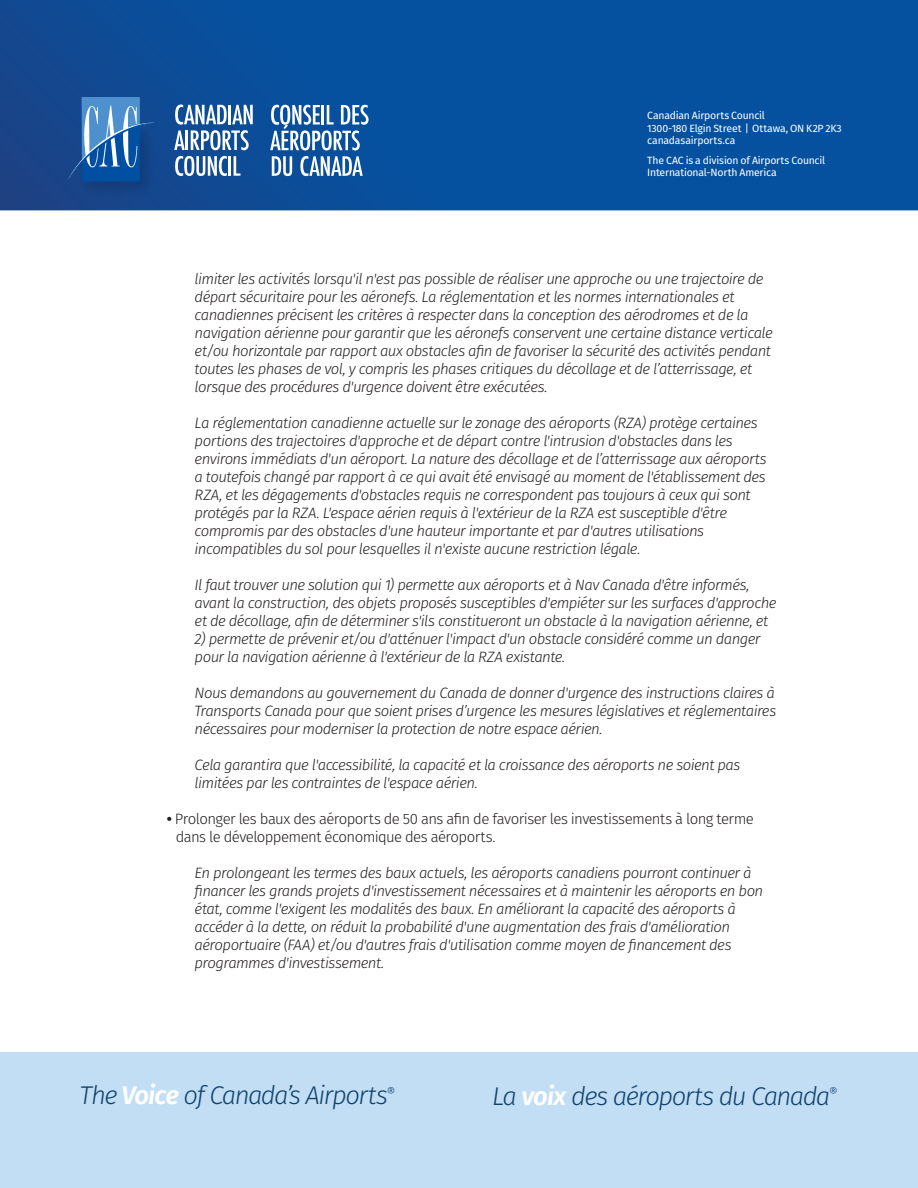
<style>
.page{position:relative;width:918px;height:1188px;background:#fff}
.page>*{position:absolute;margin:0;border:0;box-sizing:border-box;transform-origin:0 0}
.t1{font:italic 300 25.65px "Fira Sans";letter-spacing:-.06em;color:#11416d}
.t2{font:italic 300 15px/18px "Fira Sans";letter-spacing:-.04em;color:#231f20}
.t3{font:300 15px/18px "Fira Sans";letter-spacing:-.04em;color:#231f20}
.t4{font:10.5px/12.6px "Fira Sans";letter-spacing:-.02em;color:#fff}
.s1{font-weight:700}
.s2{font-weight:600;color:#fff}
</style>
<div class="page">
<div style="left:0;top:0;width:918px;height:210px;background:linear-gradient(to right,#104a93,#0154a5)"></div>
<img style="left:75px;top:118px;width:84px;height:82px">
<svg style="left:68px;top:97px;width:87px;height:84px;background:#3972b1"></svg>
<svg style="left:175px;top:156px;width:52px;height:20px"></svg>
<hr style="left:229px;top:156px;width:2px;height:20px;background:#fff">
<svg style="left:234px;top:156px;width:6px;height:20px"></svg>
<svg style="left:174px;top:105px;width:79px;height:45px"></svg>
<svg style="left:272px;top:156px;width:20px;height:20px"></svg>
<svg style="left:300px;top:156px;width:63px;height:20px"></svg>
<svg style="left:270px;top:105px;width:99px;height:45px"></svg>
<div style="left:0;top:1052px;width:918px;height:136px;background:#c1def4"></div>
<p class="t4" style="left:647px;top:109px;width:196px">Canadian Airports Council<br>1300-180 Elgin Street | Ottawa, ON K2P 2K3 canadasairports.ca</p>
<p class="t4" style="left:647px;top:153px;width:179px">The CAC is a division of Airports Council<br>International-North America</p>
<p class="t2" style="left:195px;top:270px;width:580px">limiter les activités lorsqu'il n'est pas possible de réaliser une approche ou une trajectoire de départ sécuritaire pour les aéronefs. La réglementation et les normes internationales et canadiennes précisent les critères à respecter dans la conception des aérodromes et de la navigation aérienne pour garantir que les aéronefs conservent une certaine distance verticale et/ou horizontale par rapport aux obstacles afin de favoriser la sécurité des activités pendant toutes les phases de vol, y compris les phases critiques du décollage et de l’atterrissage, et lorsque des procédures d'urgence doivent être exécutées.</p>
<p class="t2" style="left:195px;top:414px;width:574px">La réglementation canadienne actuelle sur le zonage des aéroports (RZA) protège certaines portions des trajectoires d'approche et de départ contre l'intrusion d'obstacles dans les environs immédiats d'un aéroport. La nature des décollage et de l’atterrissage aux aéroports a toutefois changé par rapport à ce qui avait été envisagé au moment de l'établissement des RZA, et les dégagements d'obstacles requis ne correspondent pas toujours à ceux qui sont protégés par la RZA. L'espace aérien requis à l'extérieur de la RZA est susceptible d'être compromis par des obstacles d'une hauteur importante et par d'autres utilisations incompatibles du sol pour lesquelles il n'existe aucune restriction légale.</p>
<p class="t2" style="left:195px;top:576px;width:583px">Il faut trouver une solution qui 1) permette aux aéroports et à Nav Canada d'être informés, avant la construction, des objets proposés susceptibles d'empiéter sur les surfaces d'approche et de décollage, afin de déterminer s'ils constitueront un obstacle à la navigation aérienne, et</p>
<p class="t2" style="left:195px;top:630px;width:567px">2) permette de prévenir et/ou d'atténuer l'impact d'un obstacle considéré comme un danger pour la navigation aérienne à l'extérieur de la RZA existante.</p>
<p class="t2" style="left:195px;top:684px;width:583px;text-align:justify">Nous demandons au gouvernement du Canada de donner d'urgence des instructions claires à Transports Canada pour que soient prises d’urgence les mesures législatives et réglementaires nécessaires pour moderniser la protection de notre espace aérien.</p>
<p class="t2" style="left:195px;top:756px;width:547px">Cela garantira que l'accessibilité, la capacité et la croissance des aéroports ne soient pas limitées par les contraintes de l'espace aérien.</p>
<p class="t3" style="left:176px;top:810px;width:580px;text-indent:-9px"><span class="s1">•</span> Prolonger les baux des aéroports de 50 ans afin de favoriser les investissements à long terme dans le développement économique des aéroports.</p>
<p class="t2" style="left:195px;top:864px;width:570px">En prolongeant les termes des baux actuels, les aéroports canadiens pourront continuer à financer les grands projets d'investissement nécessaires et à maintenir les aéroports en bon état, comme l'exigent les modalités des baux. En améliorant la capacité des aéroports à accéder à la dette, on réduit la probabilité d'une augmentation des frais d'amélioration aéroportuaire (FAA) et/ou d'autres frais d'utilisation comme moyen de financement des programmes d'investissement.</p>
<h1 class="t1" style="left:80px;top:1077px;width:317px">The <span class="s2">Voice</span> of Canada’s Airports<sup>®</sup></h1>
<h1 class="t1" style="left:492px;top:1078px;width:347px">La <span class="s2">voix</span> des aéroports du Canada<sup>®</sup></h1>
</div>
